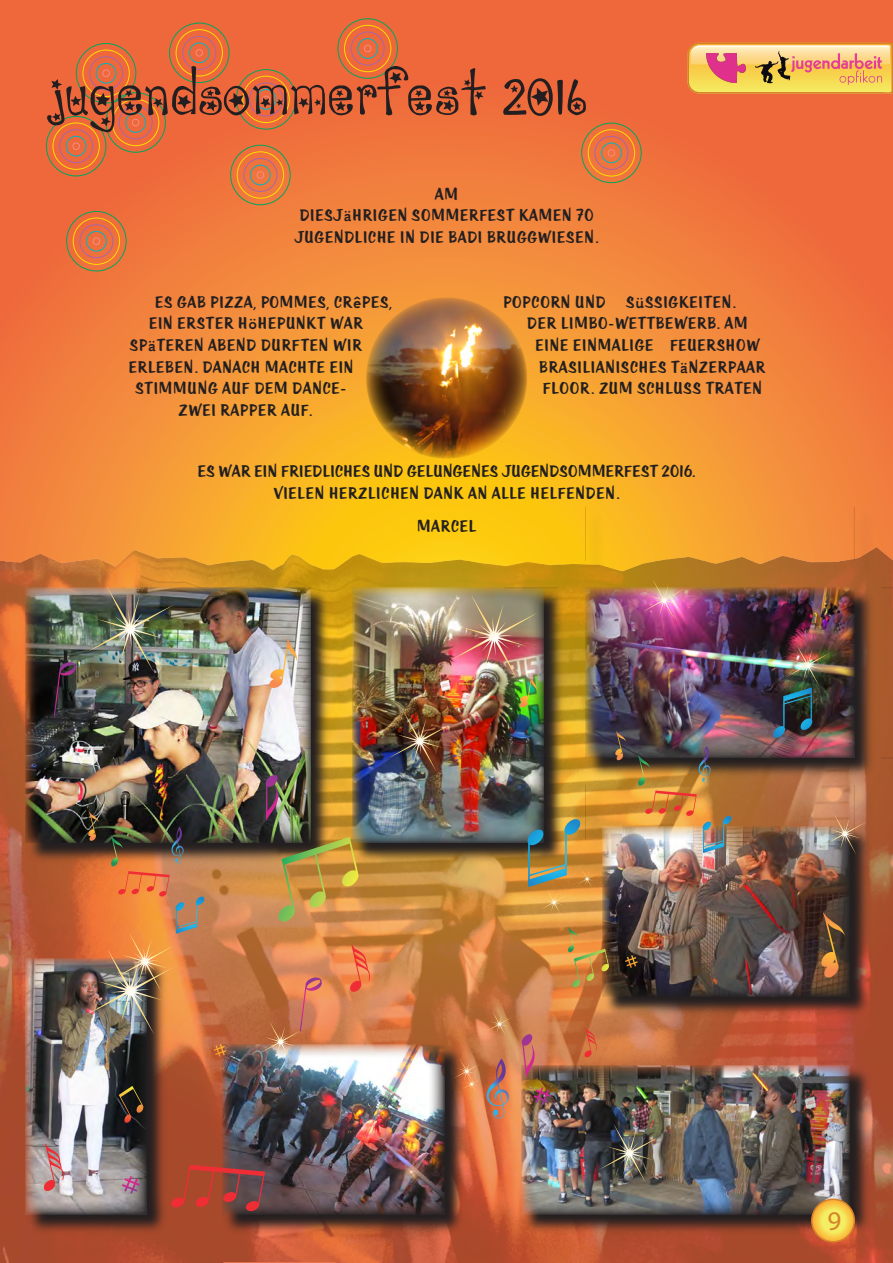
<style>
.page{position:relative;width:893px;height:1263px;background:#fff}
.page>*{position:absolute;margin:0;border:0;box-sizing:border-box;transform-origin:0 0}
.t1{font:27px "Myriad Pro";color:#d6822c}
.t2{font:18px/21.6px "KTF Roadstar";letter-spacing:.05em;color:#231f20;text-align:center}
.t3{font:18px/21.6px "KTF Roadstar";letter-spacing:.025em;color:#231f20;text-align:center}
.s1{font-family:"GFS Neohellenic";font-weight:700}
</style>
<div class="page">
<svg style="left:0;top:0;width:893px;height:546px;background:#f18438"></svg>
<img style="left:0;top:546px;width:893px;height:717px">
<img style="left:24px;top:956px;width:147px;height:281px">
<img style="left:26px;top:959px;width:120px;height:255px">
<img style="left:350px;top:586px;width:177px;height:281px">
<img style="left:352px;top:588px;width:150px;height:255px">
<div style="left:46px;top:116px;width:60px;height:60px;border:1px solid #00a65d;border-radius:50%"></div>
<div style="left:52px;top:122px;width:48px;height:48px;border:1px solid #ffdc01;border-radius:50%"></div>
<div style="left:59px;top:129px;width:34px;height:34px;border:1px solid #a966aa;border-radius:50%"></div>
<div style="left:66px;top:136px;width:21px;height:21px;border:1px solid #00b7c2;border-radius:50%"></div>
<div style="left:72px;top:142px;width:8px;height:8px;border:1px solid #f48e81;border-radius:50%"></div>
<div style="left:119px;top:105px;width:34px;height:34px;border:1px solid #a966aa;border-radius:50%"></div>
<div style="left:125px;top:112px;width:21px;height:21px;border:1px solid #00b7c2;border-radius:50%"></div>
<div style="left:230px;top:145px;width:61px;height:60px;border:1px solid #00a65d;border-radius:50%"></div>
<div style="left:237px;top:151px;width:47px;height:48px;border:1px solid #ffdc01;border-radius:50%"></div>
<div style="left:243px;top:158px;width:34px;height:34px;border:1px solid #a966aa;border-radius:50%"></div>
<div style="left:250px;top:165px;width:21px;height:20px;border:1px solid #00b7c2;border-radius:50%"></div>
<div style="left:257px;top:171px;width:7px;height:8px;border:1px solid #f48e81;border-radius:50%"></div>
<div style="left:89px;top:56px;width:34px;height:34px;border:1px solid #a966aa;border-radius:50%"></div>
<div style="left:96px;top:63px;width:20px;height:21px;border:1px solid #00b7c2;border-radius:50%"></div>
<div style="left:169px;top:23px;width:61px;height:60px;border:1px solid #00a65d;border-radius:50%"></div>
<div style="left:176px;top:29px;width:47px;height:48px;border:1px solid #ffdc01;border-radius:50%"></div>
<div style="left:182px;top:36px;width:34px;height:34px;border:1px solid #a966aa;border-radius:50%"></div>
<div style="left:189px;top:42px;width:21px;height:21px;border:1px solid #00b7c2;border-radius:50%"></div>
<div style="left:195px;top:49px;width:8px;height:8px;border:1px solid #f48e81;border-radius:50%"></div>
<div style="left:581px;top:123px;width:61px;height:60px;border:1px solid #00a65d;border-radius:50%"></div>
<div style="left:588px;top:129px;width:47px;height:48px;border:1px solid #ffdc01;border-radius:50%"></div>
<div style="left:594px;top:136px;width:34px;height:34px;border:1px solid #a966aa;border-radius:50%"></div>
<div style="left:601px;top:143px;width:21px;height:20px;border:1px solid #00b7c2;border-radius:50%"></div>
<div style="left:608px;top:149px;width:7px;height:8px;border:1px solid #f48e81;border-radius:50%"></div>
<div style="left:337px;top:18px;width:61px;height:61px;border:1px solid #00a65d;border-radius:50%"></div>
<div style="left:344px;top:25px;width:47px;height:47px;border:1px solid #ffdc01;border-radius:50%"></div>
<div style="left:351px;top:32px;width:34px;height:34px;border:1px solid #a966aa;border-radius:50%"></div>
<div style="left:357px;top:38px;width:21px;height:21px;border:1px solid #00b7c2;border-radius:50%"></div>
<div style="left:364px;top:45px;width:7px;height:7px;border:1px solid #f48e81;border-radius:50%"></div>
<img style="left:366px;top:297px;width:161px;height:162px;border-radius:81px">
<svg style="left:47px;top:66px;width:439px;height:66px;background:#c55f37"></svg>
<svg style="left:503px;top:78px;width:83px;height:38px;background:#a44e31"></svg>
<img style="left:24px;top:586px;width:310px;height:281px">
<img style="left:26px;top:588px;width:285px;height:255px">
<img style="left:502px;top:504px;width:391px;height:358px">
<img style="left:585px;top:588px;width:269px;height:170px">
<hr style="left:585px;top:507px;width:1px;height:54px;background:#000">
<hr style="left:504px;top:587px;width:54px;height:1px;background:#000">
<hr style="left:504px;top:758px;width:54px;height:1px;background:#000">
<hr style="left:585px;top:785px;width:1px;height:54px;background:#000">
<hr style="left:854px;top:507px;width:1px;height:54px;background:#000">
<svg style="left:881px;top:587px;width:12px;height:1px"></svg>
<svg style="left:881px;top:758px;width:12px;height:1px"></svg>
<hr style="left:854px;top:785px;width:1px;height:54px;background:#000">
<img style="left:519px;top:1063px;width:355px;height:174px">
<img style="left:521px;top:1065px;width:329px;height:149px">
<svg style="left:812px;top:1199px;width:42px;height:43px"></svg>
<div style="left:811px;top:1198px;width:44px;height:44px;border:2px solid #d6822c;border-radius:50%"></div>
<img style="left:221px;top:1042px;width:247px;height:195px">
<img style="left:223px;top:1044px;width:221px;height:170px">
<img style="left:600px;top:824px;width:274px;height:196px">
<img style="left:602px;top:826px;width:248px;height:171px">
<svg style="left:265px;top:775px;width:19px;height:46px"></svg>
<svg style="left:214px;top:1044px;width:12px;height:13px"></svg>
<svg style="left:122px;top:1176px;width:18px;height:18px"></svg>
<svg style="left:44px;top:1144px;width:20px;height:47px"></svg>
<svg style="left:350px;top:944px;width:20px;height:48px"></svg>
<img style="left:643px;top:580px;width:42px;height:41px">
<img style="left:86px;top:811px;width:119px;height:224px">
<svg style="left:615px;top:730px;width:11px;height:31px"></svg>
<img style="left:638px;top:746px;width:94px;height:107px">
<svg style="left:820px;top:911px;width:25px;height:67px;background:#7c5734"></svg>
<svg style="left:625px;top:955px;width:13px;height:13px"></svg>
<svg style="left:533px;top:1087px;width:18px;height:18px"></svg>
<img style="left:278px;top:837px;width:80px;height:85px">
<svg style="left:171px;top:1165px;width:94px;height:46px;background:#9c4337"></svg>
<img style="left:599px;top:1124px;width:61px;height:60px">
<svg style="left:268px;top:637px;width:31px;height:51px;background:#d6c6b7"></svg>
<svg style="left:54px;top:662px;width:22px;height:54px"></svg>
<img style="left:86px;top:588px;width:88px;height:85px">
<svg style="left:823px;top:814px;width:43px;height:41px;background:#9c7965"></svg>
<img style="left:389px;top:596px;width:149px;height:176px">
<svg style="left:521px;top:1034px;width:20px;height:44px"></svg>
<svg style="left:568px;top:926px;width:41px;height:61px;background:#c0853d"></svg>
<svg style="left:584px;top:1028px;width:13px;height:29px"></svg>
<svg style="left:119px;top:1086px;width:25px;height:37px"></svg>
<svg style="left:486px;top:1012px;width:26px;height:25px"></svg>
<svg style="left:788px;top:1065px;width:19px;height:19px"></svg>
<img style="left:772px;top:645px;width:58px;height:93px">
<svg style="left:453px;top:1058px;width:57px;height:61px;background:#c47551"></svg>
<img style="left:527px;top:819px;width:70px;height:96px">
<div style="left:66px;top:211px;width:61px;height:60px;border:1px solid #00a65d;border-radius:50%"></div>
<div style="left:73px;top:217px;width:47px;height:48px;border:1px solid #ffdc01;border-radius:50%"></div>
<div style="left:79px;top:224px;width:34px;height:34px;border:1px solid #a966aa;border-radius:50%"></div>
<div style="left:86px;top:231px;width:21px;height:21px;border:1px solid #00b7c2;border-radius:50%"></div>
<div style="left:93px;top:237px;width:7px;height:8px;border:1px solid #f48e81;border-radius:50%"></div>
<svg style="left:687px;top:42px;width:206px;height:52px;background:#ecb86c"></svg>
<img style="left:259px;top:977px;width:63px;height:86px">
<p class="t2" style="left:295px;top:183px;width:305px">AM<br>DIESJ<span class="s1">ä</span>HRIGEN SOMMERFEST KAMEN 70<br>JUGENDLICHE IN DIE BADI BRUGGWIESEN.</p>
<p class="t2" style="left:155px;top:291px;width:238px">ES GAB PIZZA, POMMES, CR<span class="s1">ê</span>PES,</p>
<p class="t2" style="left:504px;top:291px;width:234px">POPCORN UND S<span class="s1">ü</span>SSIGKEITEN.</p>
<p class="t2" style="left:149px;top:313px;width:215px">EIN ERSTER H<span class="s1">ö</span>HEPUNKT WAR</p>
<p class="t2" style="left:527px;top:313px;width:222px">DER LIMBO-WETTBEWERB. AM</p>
<p class="t2" style="left:130px;top:335px;width:233px">SP<span class="s1">ä</span>TEREN ABEND DURFTEN WIR</p>
<p class="t2" style="left:536px;top:335px;width:225px">EINE EINMALIGE FEUERSHOW</p>
<p class="t2" style="left:129px;top:356px;width:226px">ERLEBEN. DANACH MACHTE EIN</p>
<p class="t2" style="left:539px;top:356px;width:227px">BRASILIANISCHES T<span class="s1">ä</span>NZERPAAR</p>
<p class="t2" style="left:136px;top:378px;width:212px">STIMMUNG AUF DEM DANCE-</p>
<p class="t2" style="left:543px;top:378px;width:221px">FLOOR. ZUM SCHLUSS TRATEN</p>
<p class="t2" style="left:179px;top:399px;width:135px">ZWEI RAPPER AUF.</p>
<p class="t3" style="left:198px;top:461px;width:499px">ES WAR EIN FRIEDLICHES UND GELUNGENES JUGENDSOMMERFEST 2016.<br>VIELEN HERZLICHEN DANK AN ALLE HELFENDEN.</p>
<p class="t2" style="left:417px;top:515px;width:60px">MARCEL</p>
<h1 class="t1" style="left:827px;top:1204px;width:15px">9</h1>
</div>
